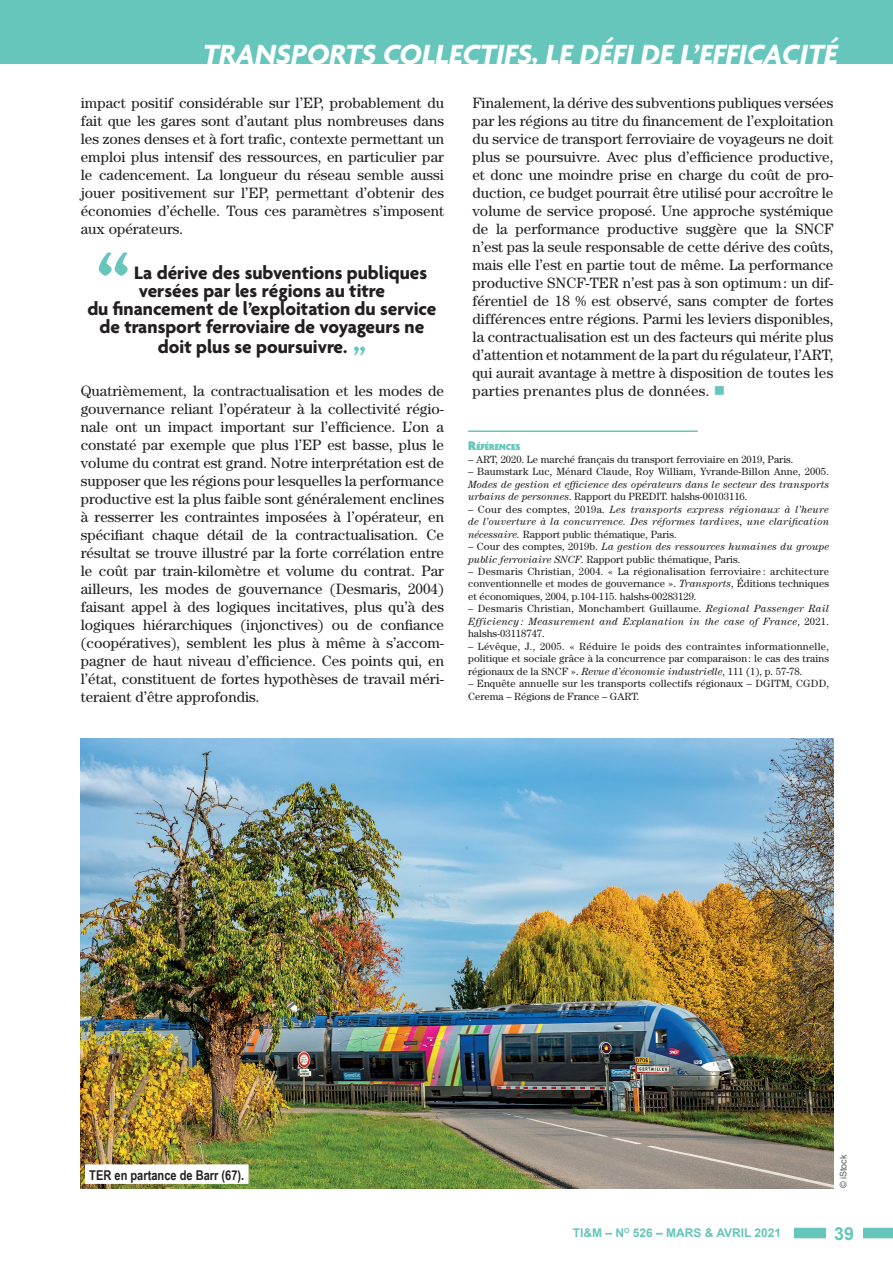
<style>
.page{position:relative;width:893px;height:1263px;background:#fff}
.page>*{position:absolute;margin:0;border:0;box-sizing:border-box;transform-origin:0 0}
.t1{font:700 78px "Agenda";color:#66c6bb}
.t2{font:italic 700 30px "Agenda";color:#fff}
.t3{font:700 30px "Agenda";color:#66c6bb}
.t4{font:700 19.5px "Agenda";color:#231f20}
.t5{font:700 18px "Arial";color:#66c6bb}
.t6{font:15px/18px "Century Std";color:#231f20;text-align:justify}
.t7{font:700 13.5px "Arial Narrow";color:#231f20}
.t8{font:700 12px "Arial";color:#66c6bb}
.t9{font:10.5px/12.5px "Century Std";letter-spacing:.005em;color:#231f20;text-align:justify}
.t10{font:italic 10.5px/12.5px "Century Std";letter-spacing:.01em;color:#231f20}
.t11{font:900 9.45px "Agenda";color:#66c6bb}
.t12{font:9px "Arial";color:#57585a}
.s1{color:#66c6bb}
.s2{font-size:13.5px}
.s3{font-style:normal}
.s4{font-style:italic}
</style>
<div class="page">
<div style="left:0;top:0;width:893px;height:64px;background:#66c6bb"></div>
<div style="left:628px;top:1228px;width:265px;height:10px;background:#66c6bb"></div>
<div style="left:826px;top:1216px;width:36px;height:34px;background:#fff"></div>
<div style="left:482px;top:1216px;width:312px;height:34px;background:#fff"></div>
<hr style="left:468px;top:430px;width:230px;height:2px;background:#66c6bb">
<img style="left:81px;top:738px;width:752px;height:450px">
<div style="left:85px;top:1164px;width:164px;height:20px;background:#fff"></div>
<h2 class="t2" style="left:203px;top:38px;width:636px">TRANSPORTS COLLECTIFS, LE DÉFI DE L’EFFICACITÉ</h2>
<p class="t6" style="left:81px;top:94px;width:365px">impact positif considérable sur l’EP, probablement du fait que les gares sont d’autant plus nombreuses dans les zones denses et à fort trafic, contexte permettant un emploi plus intensif des ressources, en particulier par le cadencement. La longueur du réseau semble aussi jouer positivement sur l’EP, permettant d’obtenir des économies d’échelle. Tous ces paramètres s’imposent aux opérateurs.</p>
<p class="t6" style="left:472px;top:94px;width:362px">Finalement, la dérive des subventions publiques versées par les régions au titre du financement de l’exploitation du service de transport ferroviaire de voyageurs ne doit plus se poursuivre. Avec plus d’efficience productive, et donc une moindre prise en charge du coût de pro&shy;duction, ce budget pourrait être utilisé pour accroître le volume de service proposé. Une approche systémique de la performance productive suggère que la SNCF n’est pas la seule responsable de cette dérive des coûts, mais elle l’est en partie tout de même. La performance productive SNCF-TER n’est pas à son optimum: un dif&shy;férentiel de 18 % est observé, sans compter de fortes différences entre régions. Parmi les leviers disponibles, la contractualisation est un des facteurs qui mérite plus d’attention et notamment de la part du régulateur, l’ART, qui aurait avantage à mettre à disposition de toutes les parties prenantes plus de données. <span class="s1">■</span></p>
<h1 class="t1" style="left:97px;top:236px;width:35px">“</h1>
<h3 class="t4" style="left:134px;top:262px;width:294px">La dérive des subventions publiques</h3>
<h3 class="t4" style="left:139px;top:280px;width:248px">versées par les régions au titre</h3>
<h3 class="t4" style="left:87px;top:298px;width:350px">du financement de l’exploitation du service</h3>
<h3 class="t4" style="left:99px;top:316px;width:326px">de transport ferroviaire de voyageurs ne</h3>
<h3 class="t4" style="left:158px;top:336px;width:191px">doit plus se poursuivre.</h3>
<h2 class="t3" style="left:353px;top:340px;width:14px">”</h2>
<p class="t6" style="left:81px;top:382px;width:365px">Quatrièmement, la contractualisation et les modes de gouvernance reliant l’opérateur à la collectivité régio&shy;nale ont un impact important sur l’efficience. L’on a constaté par exemple que plus l’EP est basse, plus le volume du contrat est grand. Notre interprétation est de supposer que les régions pour lesquelles la performance productive est la plus faible sont généralement enclines à resserrer les contraintes imposées à l’opérateur, en spécifiant chaque détail de la contractualisation. Ce résultat se trouve illustré par la forte corrélation entre le coût par train-kilomètre et volume du contrat. Par ailleurs, les modes de gouvernance (Desmaris, 2004) faisant appel à des logiques incitatives, plus qu’à des logiques hiérarchiques (injonctives) ou de confiance (coopératives), semblent les plus à même à s’accom&shy;pagner de haut niveau d’efficience. Ces points qui, en l’état, constituent de fortes hypothèses de travail méri&shy;teraient d’être approfondis.</p>
<p class="t11" style="left:468px;top:442px;width:54px"><span class="s2">R</span>ÉFÉRENCES</p>
<p class="t9" style="left:468px;top:453px;width:327px">– ART, 2020. Le marché français du transport ferroviaire en 2019, Paris.</p>
<p class="t9" style="left:468px;top:465px;width:362px">– Baumstark Luc, Ménard Claude, Roy William, Yvrande-Billon Anne, 2005.</p>
<p class="t10" style="left:468px;top:478px;width:362px">Modes de gestion et efficience des opérateurs dans le secteur des transports urbains de personnes<span class="s3">. Rapport du PREDIT. halshs-00103116.</span></p>
<p class="t10" style="left:468px;top:503px;width:363px;text-align:justify"><span class="s3">– Cour des comptes, 2019a.</span> Les transports express régionaux à l’heure de l’ouverture à la concurrence. Des réformes tardives, une clarification nécessaire. <span class="s3">Rapport public thématique, Paris.</span></p>
<p class="t10" style="left:468px;top:540px;width:363px"><span class="s3">– Cour des comptes, 2019b.</span> La gestion des ressources humaines du groupe public ferroviaire SNCF<span class="s3">. Rapport public thématique, Paris.</span></p>
<p class="t9" style="left:468px;top:565px;width:362px">– Desmaris Christian, 2004. « La régionalisation ferroviaire : architecture conventionnelle et modes de gouvernance ». <span class="s4">Transports</span>, Éditions techniques et économiques, 2004, p.104-115. halshs-00283129.</p>
<p class="t10" style="left:468px;top:602px;width:363px;text-align:justify"><span class="s3">– Desmaris Christian, Monchambert Guillaume.</span> Regional Passenger Rail Efficiency : Measurement and Explanation in the case of France<span class="s3">, 2021. halshs-03118747.</span></p>
<p class="t9" style="left:468px;top:640px;width:363px">– Lévêque, J., 2005. « Réduire le poids des contraintes informationnelle, politique et sociale grâce à la concurrence par comparaison: le cas des trains régionaux de la SNCF ». <span class="s4">Revue d’économie industrielle</span>, 111 (1), p. 57-78.</p>
<p class="t9" style="left:468px;top:677px;width:362px">– Enquête annuelle sur les transports collectifs régionaux – DGITM, CGDD,<br>Cerema – Régions de France – GART.</p>
<p class="t7" style="left:89px;top:1165px;width:157px">TER en partance de Barr (67).</p>
<p class="t12" style="left:837px;top:1188px;width:35px;rotate:-90deg">© iStock</p>
<p class="t8" style="left:573px;top:1225px;width:210px">TI&amp;M – N<sup>O</sup> 526 – MARS &amp; AVRIL 2021</p>
<p class="t5" style="left:834px;top:1221px;width:22px">39</p>
</div>
